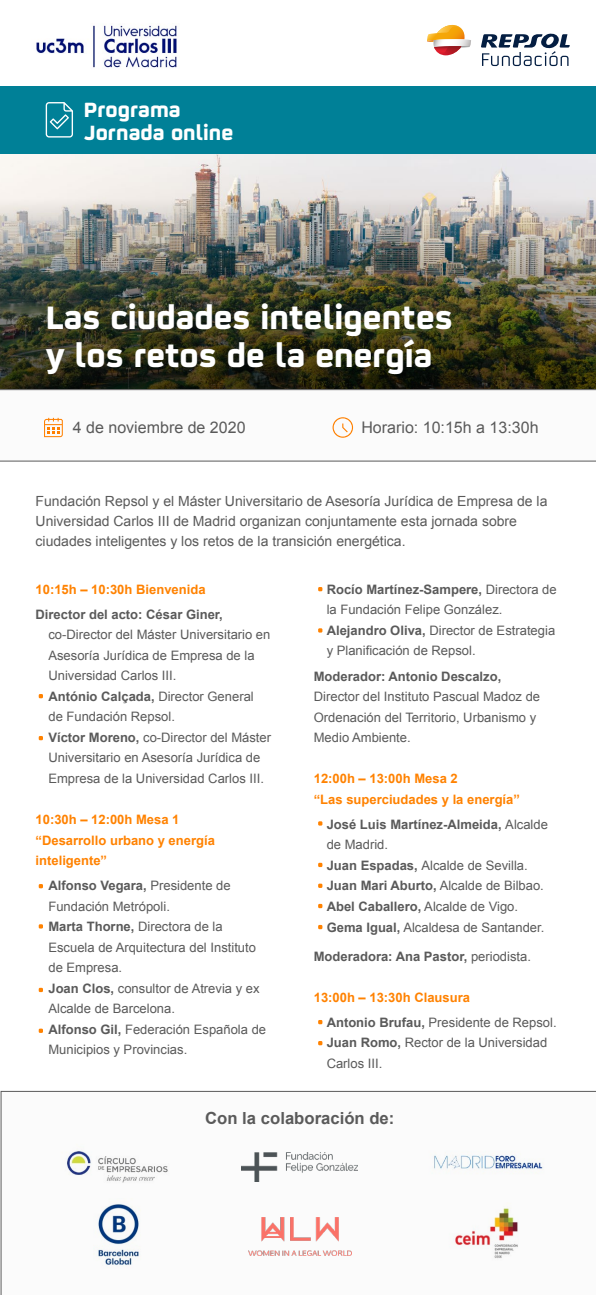
<style>
.page{position:relative;width:596px;height:1295px;background:#fff}
.page>*{position:absolute;margin:0;border:0;box-sizing:border-box;transform-origin:0 0}
.t1{font:700 36.2px/38.1px "Repsol";color:#fff}
.t2{font:700 23px/23px "Repsol";color:#fff}
.t3{font:700 16.7px "Arial";color:#5a5a5a}
.t4{font:16px "Arial";color:#5a5a5a}
.t5{font:14px/20.2px "Arial";color:#5a5a5a}
.t6{font:13px/20.5px "Arial";color:#5a5a5a}
.t7{font:700 13px/20.5px "Arial";color:#ff8200}
.t8{font:700 13px "Arial";color:#5a5a5a}
.s1{font-weight:700}
.s2{font-weight:400}
.s3{color:#5a5a5a}
.s4{font-weight:400;color:#5a5a5a}
</style>
<div class="page">
<img style="left:0;top:154px;width:595px;height:45px">
<img style="left:0;top:199px;width:595px;height:190px">
<svg style="left:0;top:389px;width:595px;height:72px"></svg>
<svg style="left:44px;top:418px;width:19px;height:19px"></svg>
<svg style="left:332px;top:417px;width:21px;height:21px"></svg>
<svg style="left:481px;top:33px;width:88px;height:33px"></svg>
<svg style="left:427px;top:25px;width:44px;height:31px"></svg>
<img style="left:36px;top:25px;width:141px;height:43px">
<div style="left:0;top:86px;width:595px;height:68px;background:#008097"></div>
<svg style="left:46px;top:102px;width:27px;height:36px"></svg>
<svg style="left:39px;top:694px;width:4px;height:4px"></svg>
<svg style="left:39px;top:736px;width:4px;height:4px"></svg>
<svg style="left:39px;top:924px;width:4px;height:4px"></svg>
<svg style="left:39px;top:1028px;width:4px;height:5px"></svg>
<svg style="left:318px;top:628px;width:4px;height:4px"></svg>
<svg style="left:39px;top:884px;width:4px;height:4px"></svg>
<svg style="left:39px;top:987px;width:4px;height:5px"></svg>
<svg style="left:318px;top:1041px;width:4px;height:4px"></svg>
<svg style="left:318px;top:1020px;width:4px;height:4px"></svg>
<svg style="left:318px;top:883px;width:4px;height:5px"></svg>
<svg style="left:318px;top:904px;width:4px;height:4px"></svg>
<svg style="left:318px;top:925px;width:4px;height:4px"></svg>
<svg style="left:318px;top:821px;width:4px;height:4px"></svg>
<svg style="left:318px;top:587px;width:4px;height:4px"></svg>
<svg style="left:318px;top:863px;width:4px;height:4px"></svg>
<svg style="left:1px;top:1091px;width:594px;height:204px"></svg>
<img style="left:241px;top:1152px;width:116px;height:29px">
<img style="left:248px;top:1217px;width:103px;height:38px">
<img style="left:54px;top:1137px;width:133px;height:60px">
<img style="left:433px;top:1203px;width:105px;height:62px">
<img style="left:94px;top:1198px;width:49px;height:72px">
<img style="left:421px;top:1143px;width:136px;height:48px">
<h2 class="t2" style="left:84px;top:95px;width:151px">Programa<br>Jornada online</h2>
<h1 class="t1" style="left:46px;top:294px;width:408px">Las ciudades inteligentes y los retos de la energía</h1>
<p class="t4" style="left:73px;top:417px;width:174px">4 de noviembre de 2020</p>
<p class="t4" style="left:361px;top:417px;width:178px">Horario: 10:15h a 13:30h</p>
<p class="t5" style="left:36px;top:491px;width:513px">Fundación Repsol y el Máster Universitario de Asesoría Jurídica de Empresa de la<br>Universidad Carlos III de Madrid organizan conjuntamente esta jornada sobre ciudades inteligentes y los retos de la transición energética.</p>
<p class="t7" style="left:36px;top:579px;width:171px">10:15h – 10:30h Bienvenida</p>
<p class="t8" style="left:36px;top:605px;width:189px">Director del acto: César Giner,</p>
<p class="t6" style="left:48px;top:624px;width:224px">co-Director del Máster Universitario en Asesoría Jurídica de Empresa de la Universidad Carlos III.<br><span class="s1">António Calçada,</span> Director General de Fundación Repsol.<br><span class="s1">Víctor Moreno,</span> co-Director del Máster Universitario en Asesoría Jurídica de Empresa de la Universidad Carlos III.</p>
<p class="t7" style="left:36px;top:809px;width:181px">10:30h – 12:00h Mesa 1 “Desarrollo urbano y energía inteligente”</p>
<p class="t6" style="left:48px;top:875px;width:219px"><span class="s1">Alfonso Vegara,</span> Presidente de<br>Fundación Metrópoli.<br><span class="s1">Marta Thorne,</span> Directora de la<br>Escuela de Arquitectura del Instituto de Empresa.<br><span class="s1">Joan Clos,</span> consultor de Atrevia y ex<br>Alcalde de Barcelona.<br><span class="s1">Alfonso Gil,</span> Federación Española de<br>Municipios y Provincias.</p>
<p class="t6" style="left:326px;top:579px;width:231px"><span class="s1">Rocío Martínez-Sampere,</span> Directora de la Fundación Felipe González.<br><span class="s1">Alejandro Oliva,</span> Director de Estrategia y Planificación de Repsol.</p>
<p class="t8" style="left:313px;top:667px;width:189px">Moderador: Antonio Descalzo,</p>
<p class="t6" style="left:313px;top:686px;width:228px">Director del Instituto Pascual Madoz de<br>Ordenación del Territorio, Urbanismo y<br>Medio Ambiente.</p>
<p class="t7" style="left:313px;top:769px;width:207px">12:00h – 13:00h Mesa 2<br>“Las superciudades y la energía”</p>
<p class="t6" style="left:326px;top:814px;width:223px"><span class="s1">José Luis Martínez-Almeida,</span> Alcalde de Madrid.<br><span class="s1">Juan Espadas,</span> Alcalde de Sevilla.<br><span class="s1">Juan Mari Aburto,</span> Alcalde de Bilbao.<br><span class="s1">Abel Caballero,</span> Alcalde de Vigo.<br><span class="s1">Gema Igual,</span> Alcaldesa de Santander.</p>
<p class="t8" style="left:313px;top:947px;width:218px">Moderadora: Ana Pastor, <span class="s2">periodista.</span></p>
<p class="t7" style="left:326px;top:985px;width:231px;line-height:24.8px;text-indent:-13px">13:00h – 13:30h Clausura<br><span class="s3">Antonio Brufau,</span> <span class="s4">Presidente de Repsol.</span></p>
<p class="t6" style="left:326px;top:1032px;width:222px"><span class="s1">Juan Romo,</span> Rector de la Universidad<br>Carlos III.</p>
<p class="t3" style="left:205px;top:1107px;width:191px">Con la colaboración de:</p>
</div>
